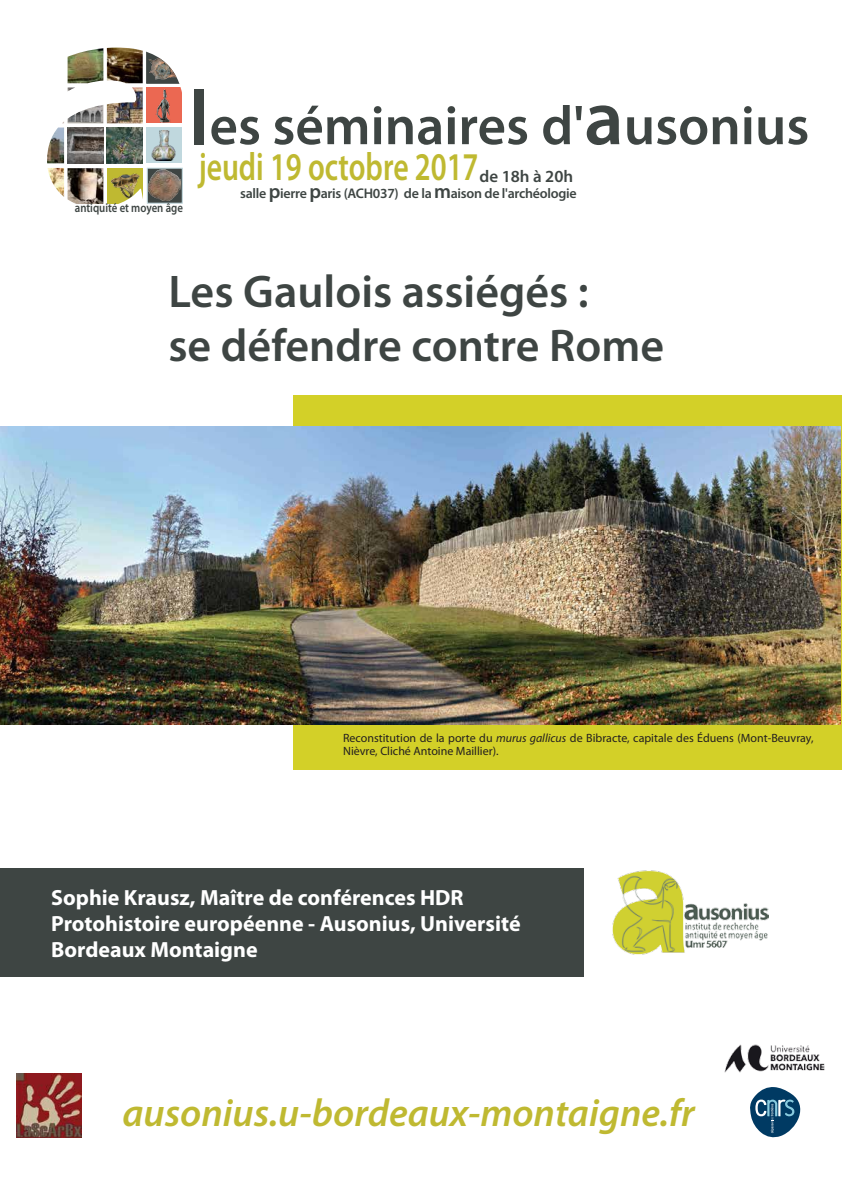
<style>
.page{position:relative;width:842px;height:1191px;background:#fff}
.page>*{position:absolute;margin:0;border:0;box-sizing:border-box;transform-origin:0 0}
.t1{font:600 55.2px "Myriad Pro";color:#3e4543}
.t2{font:600 46px/54px "Myriad Pro";color:#3e4543}
.t3{font:600 39.4px "Myriad Pro";color:#bfb931;scale:.75 1}
.t4{font:italic 600 39px "Myriad Pro";color:#bfb931}
.t5{font:700 22px/26.4px "Myriad Pro";color:#fff}
.t6{font:600 17px "Myriad Pro";color:#3e4543}
.t7{font:600 14px "Myriad Pro";letter-spacing:-.02em;color:#3e4543}
.t8{font:600 12.7px "Myriad Pro";color:#3e4543;scale:.85 1}
.t9{font:12px/13px "Myriad Pro";color:#231f20}
.s1{font-size:77.8px}
.s2{font-size:20px}
.s3{font-style:italic}
</style>
<div class="page">
<div style="left:293px;top:395px;width:549px;height:374px;background:#d3d028"></div>
<div style="left:0;top:868px;width:583px;height:109px;background:#3e4543"></div>
<img style="left:612px;top:870px;width:157px;height:84px">
<svg style="left:750px;top:1087px;width:51px;height:51px"></svg>
<img style="left:724px;top:1044px;width:101px;height:29px">
<img style="left:17px;top:1073px;width:64px;height:64px">
<img style="left:0;top:426px;width:841px;height:298px">
<svg style="left:146px;top:51px;width:34px;height:33px"></svg>
<img style="left:149px;top:53px;width:29px;height:27px">
<svg style="left:107px;top:168px;width:36px;height:36px"></svg>
<img style="left:111px;top:173px;width:28px;height:25px">
<svg style="left:147px;top:168px;width:36px;height:36px"></svg>
<img style="left:149px;top:169px;width:32px;height:31px">
<div style="left:146px;top:87px;width:36px;height:36px;background:#eb6852"></div>
<img style="left:155px;top:89px;width:16px;height:33px">
<img style="left:47px;top:127px;width:17px;height:36px">
<img style="left:107px;top:127px;width:36px;height:36px">
<img style="left:107px;top:87px;width:36px;height:36px">
<img style="left:68px;top:168px;width:35px;height:36px">
<img style="left:68px;top:87px;width:35px;height:36px">
<img style="left:107px;top:48px;width:36px;height:35px">
<img style="left:68px;top:127px;width:35px;height:36px">
<img style="left:68px;top:48px;width:35px;height:35px">
<img style="left:48px;top:168px;width:16px;height:29px">
<div style="left:146px;top:127px;width:36px;height:36px;background:#c0d8de"></div>
<img style="left:151px;top:131px;width:25px;height:29px">
<p class="t8" style="left:75px;top:200px;width:129px">antiquité et moyen âge</p>
<h1 class="t1" style="left:189px;top:90px;width:621px"><span class="s1">l</span>es séminaires d'<span class="s1">a</span>usonius</h1>
<h3 class="t3" style="left:199px;top:141px;width:375px">jeudi 19 octobre 2017</h3>
<h3 class="t6" style="left:479px;top:165px;width:95px">de 18h à 20h</h3>
<p class="t7" style="left:240px;top:184px;width:338px">salle <span class="s2">p</span>ierre <span class="s2">p</span>aris (ACH037) de la <span class="s2">m</span>aison de l'archéologie</p>
<h2 class="t2" style="left:168px;top:264px;width:497px">Les Gaulois assiégés :<br>se défendre contre Rome</h2>
<p class="t9" style="left:343px;top:731px;width:472px">Reconstitution de la porte du <span class="s3">murus gallicus</span> de Bibracte, capitale des Éduens (Mont-Beuvray,<br>Nièvre, Cliché Antoine Maillier).</p>
<h3 class="t5" style="left:51px;top:883px;width:471px">Sophie Krausz, Maître de conférences HDR<br>Protohistoire européenne - Ausonius, Université<br>Bordeaux Montaigne</h3>
<h3 class="t4" style="left:122px;top:1087px;width:574px">ausonius.u-bordeaux-montaigne.fr</h3>
</div>
